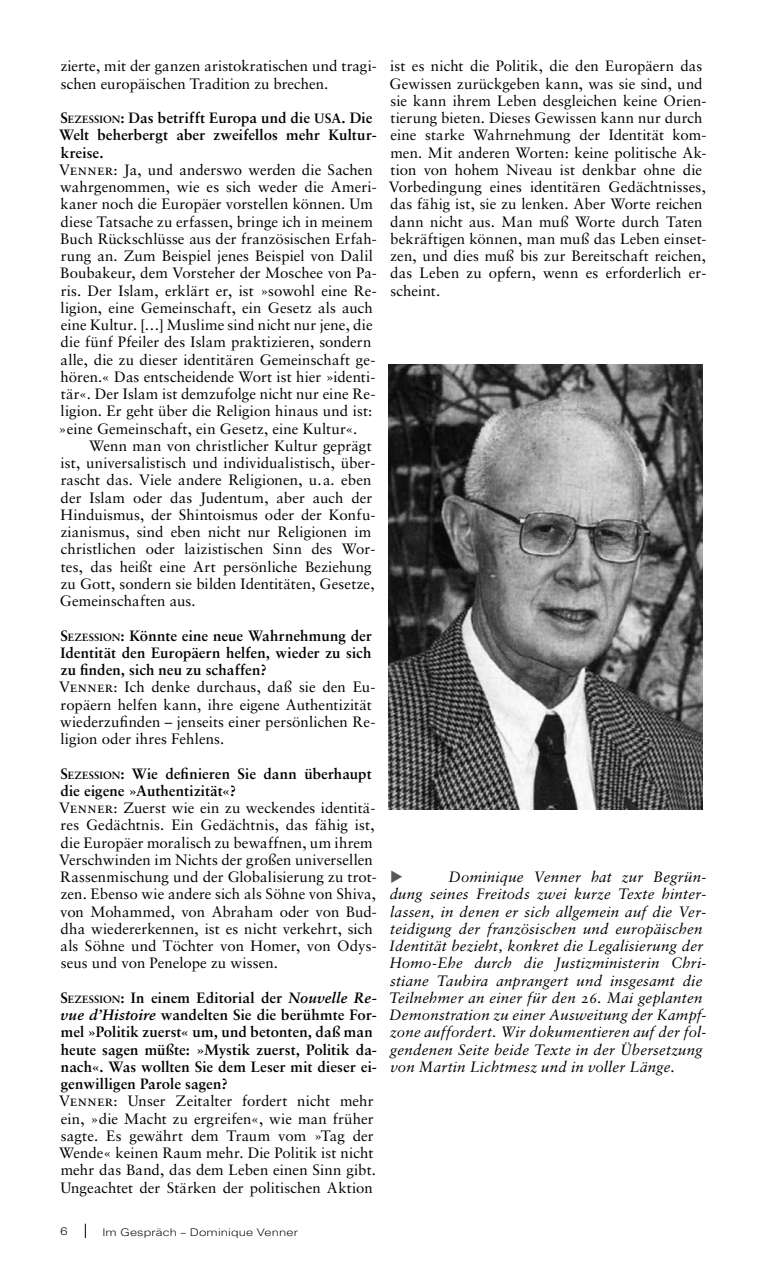
<style>
.page{position:relative;width:766px;height:1263px;background:#fff}
.page>*{position:absolute;margin:0;border:0;box-sizing:border-box;transform-origin:0 0}
.t1{font:15px/17.2px "Sabon LT Std";letter-spacing:.005em;color:#000}
.t2{font:700 15px/17.2px "Sabon LT Std";letter-spacing:.01em;color:#000}
.t3{font:italic 15px/17.2px "Sabon LT Std";letter-spacing:.015em;color:#000}
.t4{font:300 10.5px "LT Univers Extd";letter-spacing:.015em;color:#000}
.s1{font-style:inherit}
.s2{font-size:10.5px}
.s3{font-size:13.5px}
.s4{font-style:italic}
</style>
<div class="page">
<svg style="left:85px;top:1224px;width:1px;height:14px"></svg>
<img style="left:389px;top:364px;width:313px;height:445px">
<p class="t1" style="left:61px;top:57px;width:317px">zierte, mit der ganzen aristokratischen und tragi&shy;schen europäischen Tradition zu brechen.</p>
<p class="t2" style="left:59px;top:109px;width:319px"><span class="s1">S</span><span class="s2">EZESSION</span><span class="s1">:</span> Das betrifft Europa und die <span class="s3">USA</span>. Die<br>Welt beherbergt aber zweifellos mehr Kultur&shy;kreise.</p>
<p class="t1" style="left:59px;top:161px;width:319px">Venner: Ja, und anderswo werden die Sachen wahrgenommen, wie es sich weder die Ameri&shy;kaner noch die Europäer vorstellen können. Um diese Tatsache zu erfassen, bringe ich in meinem Buch Rückschlüsse aus der französischen Erfah&shy;rung an. Zum Beispiel jenes Beispiel von Dalil Boubakeur, dem Vorsteher der Moschee von Pa&shy;ris. Der Islam, erklärt er, ist »sowohl eine Re&shy;ligion, eine Gemeinschaft, ein Gesetz als auch eine Kultur. […] Muslime sind nicht nur jene, die die fünf Pfeiler des Islam praktizieren, sondern alle, die zu dieser identitären Gemeinschaft ge&shy;hören.« Das entscheidende Wort ist hier »identi&shy;tär«. Der Islam ist demzufolge nicht nur eine Re&shy;ligion. Er geht über die Religion hinaus und ist: »eine Gemeinschaft, ein Gesetz, eine Kultur«.</p>
<p class="t1" style="left:60px;top:437px;width:317px;text-indent:29px">Wenn man von christlicher Kultur geprägt ist, universalistisch und individualistisch, über&shy;rascht das. Viele andere Religionen, u.a. eben der Islam oder das Judentum, aber auch der Hinduismus, der Shintoismus oder der Konfu&shy;zianismus, sind eben nicht nur Religionen im christlichen oder laizistischen Sinn des Wor&shy;tes, das heißt eine Art persönliche Beziehung zu Gott, sondern sie bilden Identitäten, Gesetze, Gemeinschaften aus.</p>
<p class="t2" style="left:60px;top:626px;width:313px;text-align:justify"><span class="s1">S</span><span class="s2">EZESSION</span><span class="s1">:</span> Könnte eine neue Wahrnehmung der Identität den Europäern helfen, wieder zu sich zu finden, sich neu zu schaffen?</p>
<p class="t1" style="left:59px;top:678px;width:317px">Venner: Ich denke durchaus, daß sie den Eu&shy;ropäern helfen kann, ihre eigene Authentizität wiederzufinden – jenseits einer persönlichen Re&shy;ligion oder ihres Fehlens.</p>
<p class="t2" style="left:60px;top:764px;width:313px"><span class="s1">S</span><span class="s2">EZESSION</span><span class="s1">:</span> Wie definieren Sie dann überhaupt die eigene »Authentizität«?</p>
<p class="t1" style="left:59px;top:799px;width:319px">Venner: Zuerst wie ein zu weckendes identitä&shy;res Gedächtnis. Ein Gedächtnis, das fähig ist, die Europäer moralisch zu bewaffnen, um ihrem Verschwinden im Nichts der großen universellen Rassenmischung und der Globalisierung zu trot&shy;zen. Ebenso wie andere sich als Söhne von Shiva, von Mohammed, von Abraham oder von Bud&shy;dha wiedererkennen, ist es nicht verkehrt, sich als Söhne und Töchter von Homer, von Odys&shy;seus und von Penelope zu wissen.</p>
<p class="t2" style="left:60px;top:989px;width:318px"><span class="s1">S</span><span class="s2">EZESSION</span><span class="s1">:</span> In einem Editorial der <span class="s4">Nouvelle Re&shy;vue d’Histoire</span> wandelten Sie die berühmte For&shy;mel »Politik zuerst« um, und betonten, daß man heute sagen müßte: »Mystik zuerst, Politik da&shy;nach«. Was wollten Sie dem Leser mit dieser ei&shy;genwilligen Parole sagen?</p>
<p class="t1" style="left:59px;top:1092px;width:318px">Venner: Unser Zeitalter fordert nicht mehr ein, »die Macht zu ergreifen«, wie man früher sagte. Es gewährt dem Traum vom »Tag der Wende« keinen Raum mehr. Die Politik ist nicht mehr das Band, das dem Leben einen Sinn gibt.<br>Ungeachtet der Stärken der politischen Aktion</p>
<p class="t1" style="left:389px;top:57px;width:319px">ist es nicht die Politik, die den Europäern das Gewissen zurückgeben kann, was sie sind, und sie kann ihrem Leben desgleichen keine Orien&shy;tierung bieten. Dieses Gewissen kann nur durch eine starke Wahrnehmung der Identität kom&shy;men. Mit anderen Worten: keine politische Ak&shy;tion von hohem Niveau ist denkbar ohne die Vorbedingung eines identitären Gedächtnisses, das fähig ist, sie zu lenken. Aber Worte reichen dann nicht aus. Man muß Worte durch Taten bekräftigen können, man muß das Leben einset&shy;zen, und dies muß bis zur Bereitschaft reichen, das Leben zu opfern, wenn es erforderlich er&shy;scheint.</p>
<p class="t3" style="left:389px;top:868px;width:319px;text-indent:59px">Dominique Venner hat zur Begrün&shy;dung seines Freitods zwei kurze Texte hinter&shy;lassen, in denen er sich allgemein auf die Ver&shy;teidigung der französischen und europäischen Identität bezieht, konkret die Legalisierung der Homo-Ehe durch die Justizministerin Chri&shy;stiane Taubira anprangert und insgesamt die Teilnehmer an einer für den 26. Mai geplanten Demonstration zu einer Ausweitung der Kampf&shy;zone auffordert. Wir dokumentieren auf der fol&shy;gendenen Seite beide Texte in der Übersetzung von Martin Lichtmesz und in voller Länge.</p>
<p class="t4" style="left:60px;top:1225px;width:9px">6</p>
<p class="t4" style="left:102px;top:1226px;width:197px">Im Gespräch – Dominique Venner</p>
</div>
